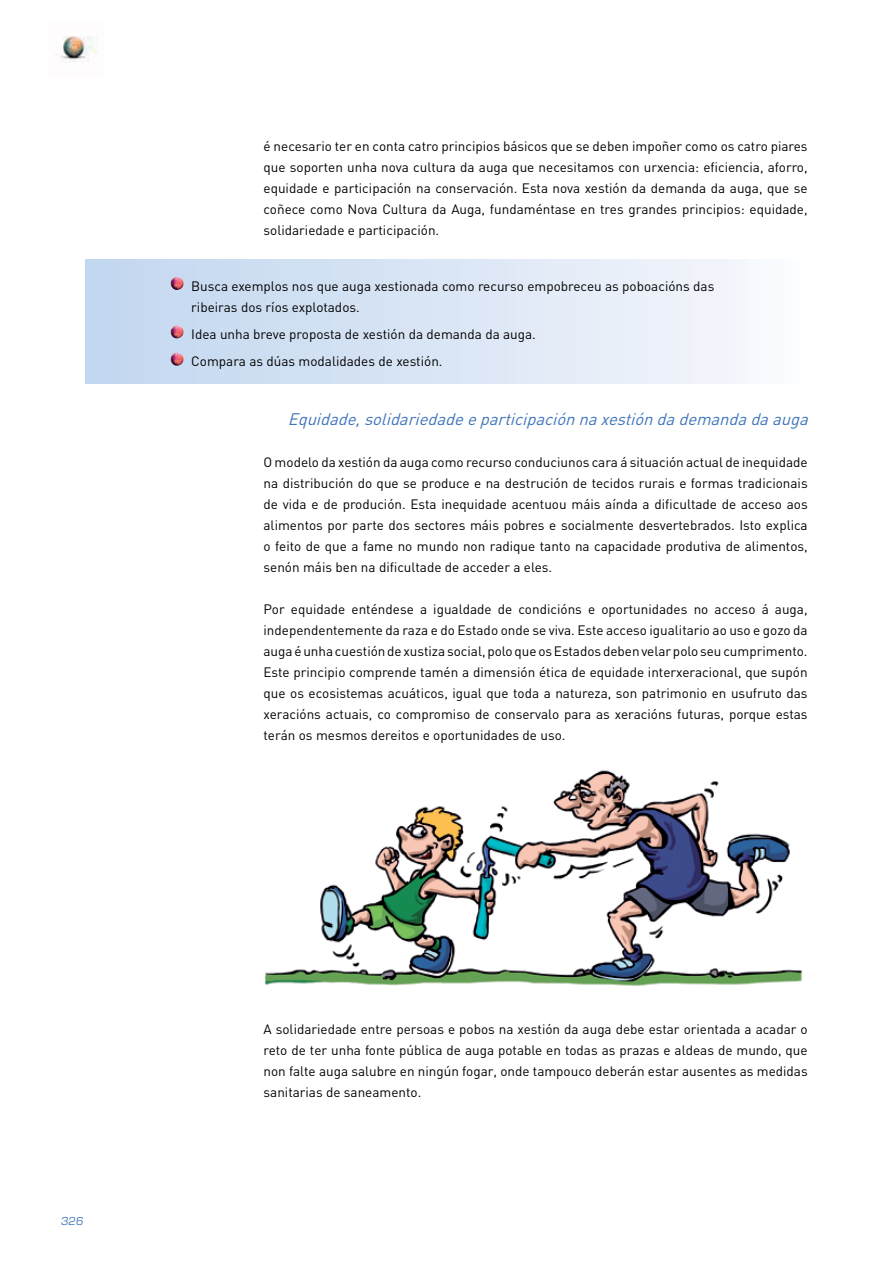
<style>
.page{position:relative;width:893px;height:1263px;background:#fff}
.page>*{position:absolute;margin:0;border:0;box-sizing:border-box;transform-origin:0 0}
.t1{font:italic 16.5px "DIN";color:#3e74ba}
.t2{font:13.5px/21px "DIN";color:#000;text-align:justify}
.t3{font:12px "Eurostile";color:#3e74ba}
</style>
<div class="page">
<img style="left:55px;top:36px;width:42px;height:26px">
<div style="left:85px;top:259px;width:723px;height:124px;background:linear-gradient(to right,#c0d5ef,#f8f9fd)"></div>
<svg style="left:170px;top:277px;width:13px;height:13px"></svg>
<svg style="left:170px;top:325px;width:13px;height:13px"></svg>
<svg style="left:170px;top:353px;width:13px;height:13px"></svg>
<img style="left:264px;top:770px;width:538px;height:216px">
<p class="t2" style="left:264px;top:138px;width:546px">é necesario ter en conta catro principios básicos que se deben impoñer como os catro piares que soporten unha nova cultura da auga que necesitamos con urxencia: eficiencia, aforro, equidade e participación na conservación. Esta nova xestión da demanda da auga, que se coñece como Nova Cultura da Auga, fundaméntase en tres grandes principios: equidade, solidariedade e participación.</p>
<p class="t2" style="left:191px;top:277px;width:524px">Busca exemplos nos que auga xestionada como recurso empobreceu as poboacións das ribeiras dos ríos explotados.</p>
<p class="t2" style="left:191px;top:322px;width:346px;line-height:27.3px">Idea unha breve proposta de xestión da demanda da auga.<br>Compara as dúas modalidades de xestión.</p>
<p class="t1" style="left:288px;top:413px;width:525px">Equidade,solidariedade e participación na xestión da demanda da auga</p>
<p class="t2" style="left:264px;top:453px;width:546px">O modelo da xestión da auga como recurso conduciunos cara á situación actual de inequidade na distribución do que se produce e na destrución de tecidos rurais e formas tradicionais de vida e de produción. Esta inequidade acentuou máis aínda a dificultade de acceso aos alimentos por parte dos sectores máis pobres e socialmente desvertebrados. Isto explica o feito de que a fame no mundo non radique tanto na capacidade produtiva de alimentos, senón máis ben na dificultade de acceder a eles.</p>
<p class="t2" style="left:264px;top:600px;width:546px">Por equidade enténdese a igualdade de condicións e oportunidades no acceso á auga, independentemente da raza e do Estado onde se viva. Este acceso igualitario ao uso e gozo da auga é unha cuestión de xustiza social, polo que os Estados deben velar polo seu cumprimento.<br>Este principio comprende tamén a dimensión ética de equidade interxeracional, que supón que os ecosistemas acuáticos, igual que toda a natureza, son patrimonio en usufruto das xeracións actuais, co compromiso de conservalo para as xeracións futuras, porque estas terán os mesmos dereitos e oportunidades de uso.</p>
<p class="t3" style="left:61px;top:1213px;width:25px">326</p>
<p class="t2" style="left:264px;top:1020px;width:546px">A solidariedade entre persoas e pobos na xestión da auga debe estar orientada a acadar o reto de ter unha fonte pública de auga potable en todas as prazas e aldeas de mundo, que non falte auga salubre en ningún fogar, onde tampouco deberán estar ausentes as medidas sanitarias de saneamento.</p>
</div>
